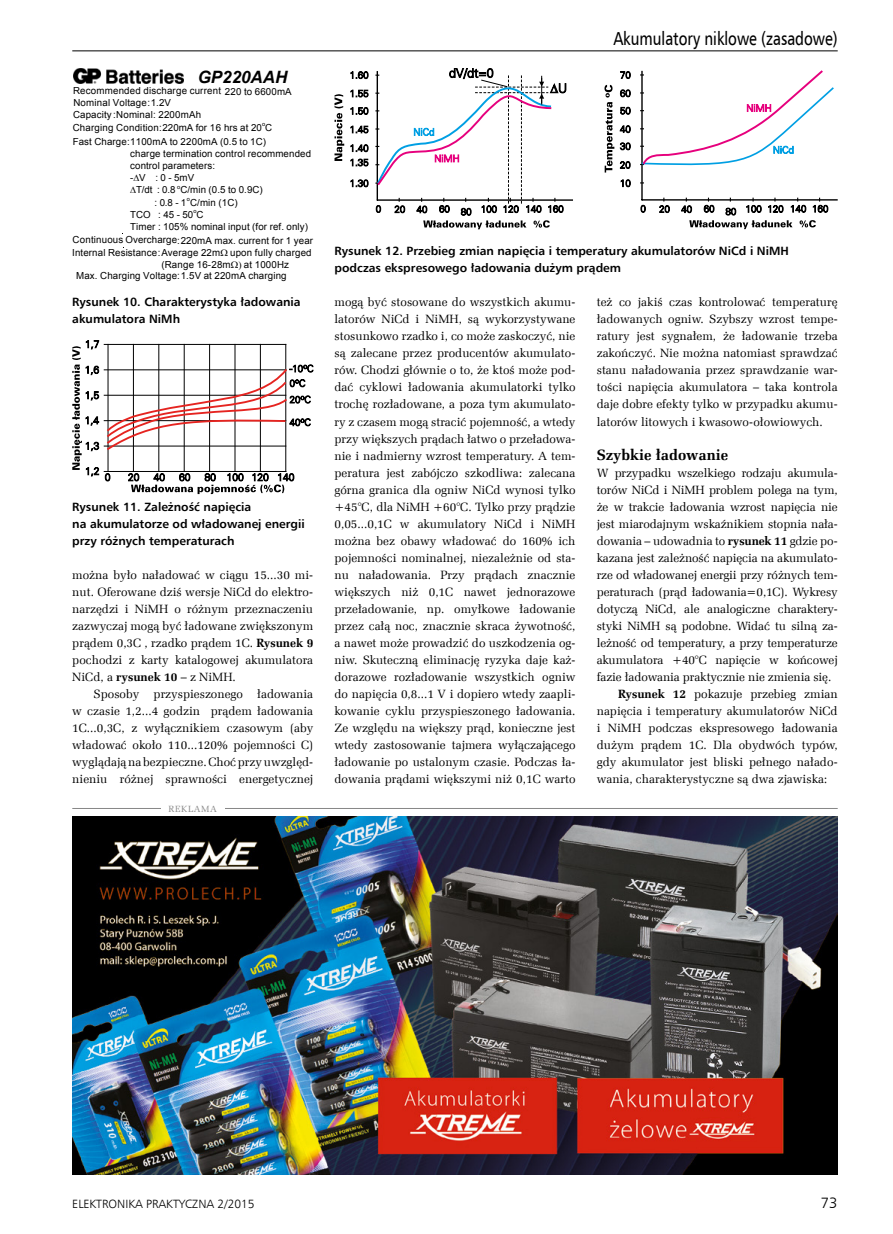
<style>
.page{position:relative;width:893px;height:1234px;background:#fff}
.page>*{position:absolute;margin:0;border:0;box-sizing:border-box;transform-origin:0 0}
.t1{font:18.75px "Humnst 777 EU";color:#000;scale:.8 1}
.t2{font:italic 700 16.95px "Arial";color:#000}
._3_Srodtytul{font:700 15px "Zapf Ellipt EU";color:#000}
.t3{font:15px "Humnst 777 Lt EU";color:#000}
._1_Body{font:12px/17px "Zapf Ellipt EU";color:#000;text-align:justify}
._4_Podpis{font:700 12px/17px "Humnst 777 EU";color:#000}
.t4{font:12px "Humnst 777 Lt EU";color:#000}
.t5{font:9.75px/12.1px "Arial";letter-spacing:.015em;color:#000}
._1_Body-2{font:9px "Zapf Ellipt EU";letter-spacing:.075em;color:#878787}
.t6{font:5.7px "Arial";color:#000}
.s1{font-weight:700}
</style>
<div class="page">
<hr style="left:72px;top:808px;width:766px;height:1px;background:#878787">
<div style="left:161px;top:799px;width:64px;height:17px;background:#fff"></div>
<img style="left:74px;top:68px;width:110px;height:16px">
<hr style="left:285px;top:344px;width:1px;height:127px;background:#000">
<hr style="left:260px;top:344px;width:1px;height:127px;background:#000">
<hr style="left:235px;top:344px;width:1px;height:127px;background:#000">
<hr style="left:209px;top:344px;width:1px;height:127px;background:#000">
<hr style="left:184px;top:344px;width:1px;height:127px;background:#000">
<hr style="left:158px;top:344px;width:1px;height:127px;background:#000">
<hr style="left:133px;top:344px;width:1px;height:127px;background:#000">
<hr style="left:104px;top:471px;width:182px;height:1px;background:#000">
<hr style="left:108px;top:344px;width:1px;height:127px;background:#000">
<svg style="left:105px;top:473px;width:5px;height:8px"></svg>
<hr style="left:104px;top:344px;width:182px;height:1px;background:#000">
<hr style="left:104px;top:369px;width:182px;height:1px;background:#000">
<hr style="left:104px;top:395px;width:182px;height:1px;background:#000">
<hr style="left:104px;top:420px;width:182px;height:1px;background:#000">
<hr style="left:104px;top:445px;width:182px;height:1px;background:#000">
<svg style="left:105px;top:364px;width:208px;height:87px"></svg>
<svg style="left:128px;top:473px;width:166px;height:21px"></svg>
<svg style="left:72px;top:340px;width:27px;height:136px"></svg>
<hr style="left:641px;top:71px;width:2px;height:128px;background:#000">
<hr style="left:642px;top:199px;width:195px;height:1px;background:#000">
<hr style="left:378px;top:199px;width:194px;height:2px;background:#000">
<svg style="left:640px;top:205px;width:6px;height:8px"></svg>
<svg style="left:659px;top:198px;width:11px;height:15px"></svg>
<svg style="left:350px;top:179px;width:19px;height:8px"></svg>
<svg style="left:350px;top:159px;width:19px;height:7px"></svg>
<svg style="left:350px;top:144px;width:19px;height:8px"></svg>
<svg style="left:350px;top:125px;width:19px;height:8px"></svg>
<svg style="left:350px;top:107px;width:19px;height:8px"></svg>
<svg style="left:350px;top:90px;width:19px;height:7px"></svg>
<svg style="left:350px;top:71px;width:19px;height:8px"></svg>
<svg style="left:334px;top:94px;width:10px;height:67px"></svg>
<svg style="left:681px;top:198px;width:147px;height:31px"></svg>
<svg style="left:566px;top:70px;width:257px;height:116px"></svg>
<svg style="left:641px;top:86px;width:193px;height:80px"></svg>
<svg style="left:376px;top:68px;width:190px;height:161px"></svg>
<hr style="left:72px;top:51px;width:766px;height:1px;background:#000">
<img style="left:72px;top:816px;width:766px;height:357px">
<p class="t2" style="left:198px;top:65px;width:91px">GP220AAH</p>
<p class="t5" style="left:73px;top:85px;width:220px">Recommended discharge current 220 to 6600mA</p>
<p class="t5" style="left:73px;top:96px;width:99px">Nominal Voltage:1.2V</p>
<p class="t5" style="left:73px;top:109px;width:129px">Capacity :Nominal: 2200mAh</p>
<p class="t6" style="left:262px;top:120px;width:5px">o</p>
<p class="t5" style="left:73px;top:121px;width:201px">Charging Condition:220mA for 16 hrs at 20 C</p>
<p class="t5" style="left:130px;top:135px;width:182px;text-indent:-58px">Fast Charge:1100mA to 2200mA (0.5 to 1C)<br>charge termination control recommended control parameters:<br>-∆V : 0 - 5mV<br>∆T/dt : 0.8</p>
<p class="t6" style="left:177px;top:183px;width:5px">o</p>
<p class="t5" style="left:155px;top:184px;width:110px;text-indent:26px">C/min (0.5 to 0.9C) : 0.8 - 1 C/min (1C)</p>
<p class="t6" style="left:187px;top:195px;width:5px">o</p>
<p class="t5" style="left:130px;top:208px;width:75px">TCO : 45 - 50 C</p>
<p class="t6" style="left:193px;top:207px;width:5px">o</p>
<p class="t5" style="left:130px;top:220px;width:179px">Timer : 105% nominal input (for ref. only)</p>
<p class="t5" style="left:73px;top:234px;width:242px">Continuous Overcharge:220mA max. current for 1 year</p>
<p class="t5" style="left:161px;top:246px;width:152px;text-indent:-89px">Internal Resistance:Average 22m upon fully charged (Range 16-28m</p>
<p class="t5" style="left:244px;top:258px;width:47px">at 1000Hz</p>
<p class="t5" style="left:76px;top:270px;width:212px">Max. Charging Voltage:1.5V at 220mA charging</p>
<p class="_4_Podpis" style="left:72px;top:293px;width:230px">Rysunek 10. Charakterystyka ładowania akumulatora NiMh</p>
<p class="_4_Podpis" style="left:72px;top:497px;width:234px">Rysunek 11. Zależność napięcia<br>na akumulatorze od władowanej energii przy różnych temperaturach</p>
<p class="_1_Body" style="left:72px;top:566px;width:242px">można było naładować w ciągu 15...30 mi&shy;nut. Oferowane dziś wersje NiCd do elektro&shy;narzędzi i NiMH o różnym przeznaczeniu zazwyczaj mogą być ładowane zwiększonym prądem 0,3C , rzadko prądem 1C. <span class="s1">Rysunek 9 </span>pochodzi z karty katalogowej akumulatora NiCd, a <span class="s1">rysunek 10</span> – z NiMH.</p>
<p class="_1_Body" style="left:72px;top:685px;width:242px;text-indent:21px">Sposoby przyspieszonego ładowania w czasie 1,2...4 godzin prądem ładowania 1C...0,3C, z wyłącznikiem czasowym (aby władować około 110...120% pojemności C) wyglądają na bezpieczne. Choć przy uwzględ&shy;nieniu różnej sprawności energetycznej</p>
<p class="_1_Body-2" style="left:169px;top:803px;width:50px">REKLAMA</p>
<p class="t1" style="left:613px;top:27px;width:282px">Akumulatory niklowe (zasadowe)</p>
<p class="_4_Podpis" style="left:334px;top:242px;width:456px">Rysunek 12. Przebieg zmian napięcia i temperatury akumulatorów NiCd i NiMH podczas ekspresowego ładowania dużym prądem</p>
<p class="_1_Body" style="left:334px;top:294px;width:242px">mogą być stosowane do wszystkich akumu&shy;latorów NiCd i NiMH, są wykorzystywane stosunkowo rzadko i, co może zaskoczyć, nie są zalecane przez producentów akumulato&shy;rów. Chodzi głównie o to, że ktoś może pod&shy;dać cyklowi ładowania akumulatorki tylko trochę rozładowane, a poza tym akumulato&shy;ry z czasem mogą stracić pojemność, a wtedy przy większych prądach łatwo o przeładowa&shy;nie i nadmierny wzrost temperatury. A tem&shy;peratura jest zabójczo szkodliwa: zalecana górna granica dla ogniw NiCd wynosi tylko +45°C, dla NiMH +60°C. Tylko przy prądzie 0,05...0,1C w akumulatory NiCd i NiMH można bez obawy władować do 160% ich pojemności nominalnej, niezależnie od sta&shy;nu naładowania. Przy prądach znacznie większych niż 0,1C nawet jednorazowe przeładowanie, np. omyłkowe ładowanie przez całą noc, znacznie skraca żywotność, a nawet może prowadzić do uszkodzenia og&shy;niw. Skuteczną eliminację ryzyka daje każ&shy;dorazowe rozładowanie wszystkich ogniw do napięcia 0,8...1 V i dopiero wtedy zaapli&shy;kowanie cyklu przyspieszonego ładowania.<br>Ze względu na większy prąd, konieczne jest wtedy zastosowanie tajmera wyłączającego ładowanie po ustalonym czasie. Podczas ła&shy;dowania prądami większymi niż 0,1C warto</p>
<p class="_1_Body" style="left:597px;top:294px;width:242px">też co jakiś czas kontrolować temperaturę ładowanych ogniw. Szybszy wzrost tempe&shy;ratury jest sygnałem, że ładowanie trzeba zakończyć. Nie można natomiast sprawdzać stanu naładowania przez sprawdzanie war&shy;tości napięcia akumulatora – taka kontrola daje dobre efekty tylko w przypadku akumu&shy;latorów litowych i kwasowo-ołowiowych.</p>
<p class="_3_Srodtytul" style="left:597px;top:445px;width:133px">Szybkie ładowanie</p>
<p class="_1_Body" style="left:597px;top:464px;width:242px">W przypadku wszelkiego rodzaju akumula&shy;torów NiCd i NiMH problem polega na tym, że w trakcie ładowania wzrost napięcia nie jest miarodajnym wskaźnikiem stopnia nała&shy;dowania – udowadnia to <span class="s1">rysunek 11</span> gdzie po&shy;kazana jest zależność napięcia na akumulato&shy;rze od władowanej energii przy różnych tem&shy;peraturach (prąd ładowania=0,1C). Wykresy dotyczą NiCd, ale analogiczne charaktery&shy;styki NiMH są podobne. Widać tu silną za&shy;leżność od temperatury, a przy temperaturze akumulatora +40°C napięcie w końcowej fazie ładowania praktycznie nie zmienia się.</p>
<p class="_1_Body" style="left:597px;top:685px;width:242px;text-indent:21px"><span class="s1">Rysunek 12</span> pokazuje przebieg zmian napięcia i temperatury akumulatorów NiCd i NiMH podczas ekspresowego ładowania dużym prądem 1C. Dla obydwóch typów, gdy akumulator jest bliski pełnego nałado&shy;wania, charakterystyczne są dwa zjawiska:</p>
<p class="t4" style="left:72px;top:1196px;width:184px">ELEKTRONIKA PRAKTYCZNA 2/2015</p>
<p class="t3" style="left:821px;top:1193px;width:18px">73</p>
</div>
